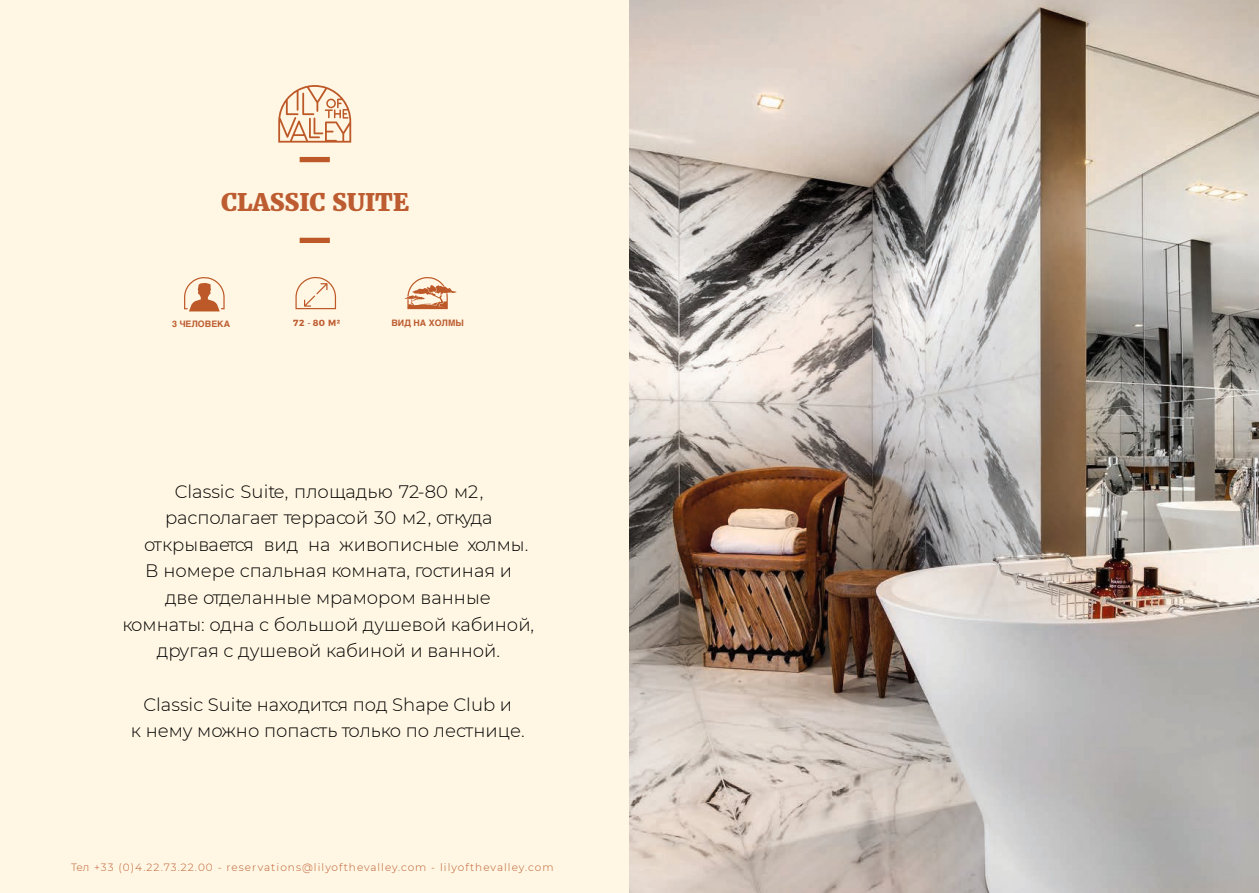
<style>
.page{position:relative;width:1259px;height:893px;background:#fff7e3}
.page>*{position:absolute;margin:0;border:0;box-sizing:border-box;transform-origin:0 0}
.t1{font:800 24px "Merriweather";color:#bd5c31}
.t2{font:300 18px/26.5px "Montserrat";color:#000;text-align:center}
.t3{font:300 10.5px "Montserrat";letter-spacing:.1em;color:#bd5c31}
.t4{font:700 8.85px "Helvetica";color:#bd5c31}
.t5{font:700 8.85px "Montserrat";color:#bd5c31}
.s1{font-family:"Helvetica";font-weight:400;font-style:italic}
</style>
<div class="page">
<div style="left:300px;top:238px;width:30px;height:5px;background:#bd5929"></div>
<div style="left:300px;top:157px;width:30px;height:5px;background:#bd5929"></div>
<svg style="left:278px;top:85px;width:73px;height:58px"></svg>
<svg style="left:295px;top:277px;width:41px;height:32px"></svg>
<svg style="left:184px;top:277px;width:41px;height:34px"></svg>
<svg style="left:404px;top:277px;width:52px;height:32px"></svg>
<img style="left:629px;top:0;width:630px;height:893px">
<h1 class="t1" style="left:221px;top:187px;width:189px">CLASSIC SUITE</h1>
<p class="t4" style="left:172px;top:320px;width:59px">3 ЧЕЛОВЕКА</p>
<p class="t5" style="left:293px;top:317px;width:48px">72 <span class="s1">-</span> 80 M²</p>
<p class="t4" style="left:391px;top:319px;width:74px">ВИД НА ХОЛМЫ</p>
<p class="t2" style="left:175px;top:478px;width:310px">Classic Suite, площадью 72-80 м2,</p>
<p class="t2" style="left:165px;top:504px;width:329px">располагает террасой 30 м2, откуда</p>
<p class="t2" style="left:144px;top:531px;width:386px">открывается вид на живописные холмы.</p>
<p class="t2" style="left:145px;top:558px;width:368px">В номере спальная комната, гостиная и</p>
<p class="t2" style="left:165px;top:584px;width:327px">две отделанные мрамором ванные</p>
<p class="t2" style="left:122px;top:611px;width:413px">комнаты: одна с большой душевой кабиной,</p>
<p class="t2" style="left:157px;top:637px;width:345px">другая с душевой кабиной и ванной.</p>
<p class="t2" style="left:131px;top:691px;width:395px">Classic Suite находится под Shape Club и<br>к нему можно попасть только по лестнице.</p>
<p class="t3" style="left:71px;top:861px;width:484px">Тел +33 (0)4.22.73.22.00 - reservations@lilyofthevalley.com - lilyofthevalley.com</p>
</div>
